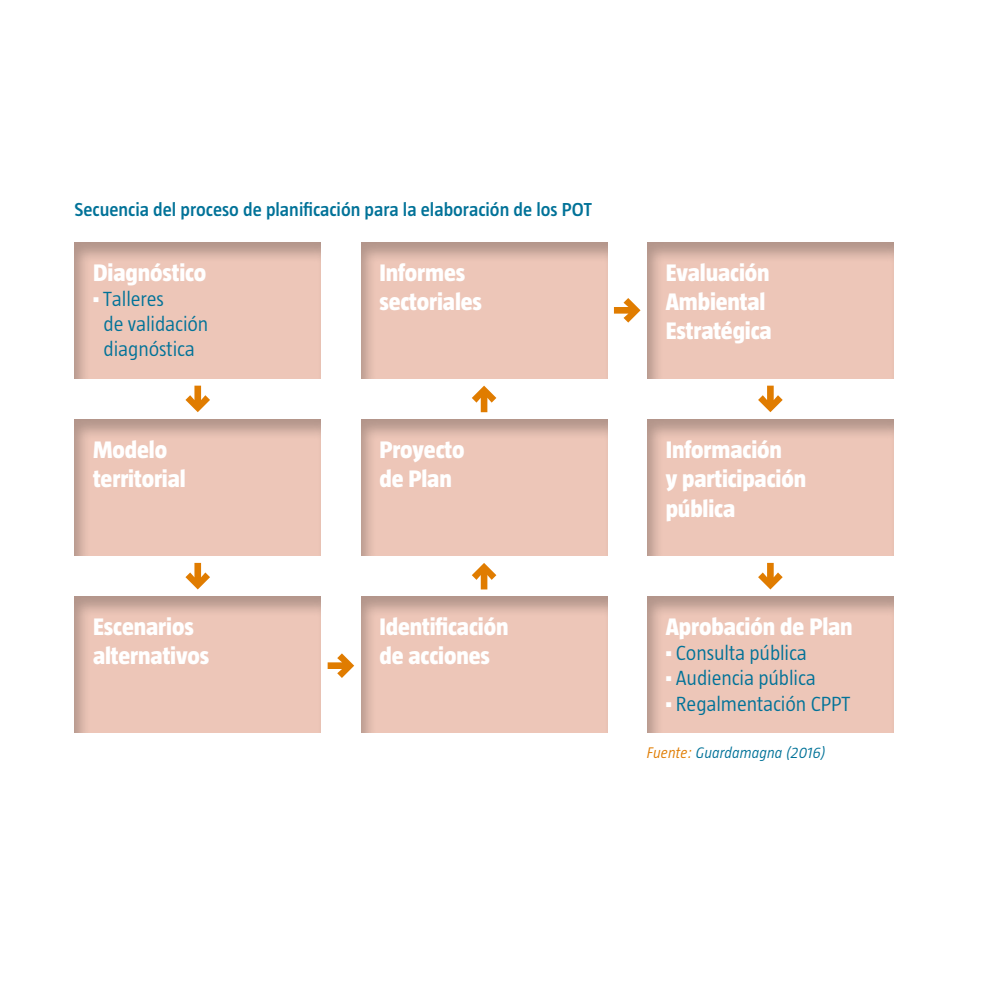
<style>
.page{position:relative;width:993px;height:993px;background:#fff}
.page>*{position:absolute;margin:0;border:0;box-sizing:border-box;transform-origin:0 0}
.t1{font:800 24.5px/29.4px "Taz";letter-spacing:-.005em;color:#fff}
.t2{font:300 21px/25.2px "Taz";letter-spacing:-.005em;color:#007298}
.t3{font:600 19.25px "Taz";color:#007298}
.t4{font:italic 300 15.75px "Taz";letter-spacing:.005em;color:#007298}
.s1{font-weight:900;color:#fff}
.s2{color:#e07c00}
</style>
<div class="page">
<svg style="left:613px;top:298px;width:27px;height:24px"></svg>
<div style="left:73px;top:240px;width:250px;height:140px;background:#000;opacity:.25"></div>
<div style="left:73px;top:417px;width:250px;height:140px;background:#000;opacity:.25"></div>
<div style="left:73px;top:594px;width:250px;height:140px;background:#000;opacity:.25"></div>
<svg style="left:185px;top:385px;width:25px;height:27px"></svg>
<svg style="left:185px;top:562px;width:25px;height:27px"></svg>
<svg style="left:327px;top:653px;width:27px;height:24px"></svg>
<div style="left:359px;top:240px;width:251px;height:140px;background:#000;opacity:.25"></div>
<div style="left:359px;top:417px;width:251px;height:140px;background:#000;opacity:.25"></div>
<div style="left:359px;top:594px;width:251px;height:140px;background:#000;opacity:.25"></div>
<svg style="left:471px;top:563px;width:25px;height:26px"></svg>
<svg style="left:472px;top:385px;width:24px;height:27px"></svg>
<div style="left:646px;top:240px;width:250px;height:140px;background:#000;opacity:.25"></div>
<div style="left:646px;top:417px;width:250px;height:140px;background:#000;opacity:.25"></div>
<div style="left:646px;top:594px;width:250px;height:140px;background:#000;opacity:.25"></div>
<svg style="left:758px;top:385px;width:24px;height:27px"></svg>
<svg style="left:758px;top:562px;width:24px;height:27px"></svg>
<p class="t3" style="left:74px;top:199px;width:518px">Secuencia del proceso de planificación para la elaboración de los POT</p>
<p class="t1" style="left:93px;top:257px;width:115px">Diagnóstico</p>
<p class="t2" style="left:104px;top:286px;width:106px;text-indent:-10px"><span class="s1">·</span> Talleres<br>de validación diagnóstica</p>
<p class="t1" style="left:379px;top:257px;width:104px">Informes sectoriales</p>
<p class="t1" style="left:665px;top:257px;width:107px">Evaluación<br>Ambiental<br>Estratégica</p>
<p class="t1" style="left:93px;top:434px;width:94px">Modelo territorial</p>
<p class="t1" style="left:379px;top:434px;width:87px">Proyecto de Plan</p>
<p class="t1" style="left:665px;top:434px;width:142px">Información<br>y participación pública</p>
<p class="t1" style="left:93px;top:611px;width:118px">Escenarios alternativos</p>
<p class="t1" style="left:379px;top:611px;width:130px">Identificación de acciones</p>
<p class="t1" style="left:665px;top:611px;width:188px">Aprobación de Plan</p>
<p class="t2" style="left:665px;top:640px;width:186px"><span class="s1">·</span> Consulta pública<br><span class="s1">·</span> Audiencia pública<br><span class="s1">·</span> Regalmentación CPPT</p>
<p class="t4" style="left:646px;top:743px;width:180px"><span class="s2">Fuente:</span> Guardamagna (2016)</p>
</div>
